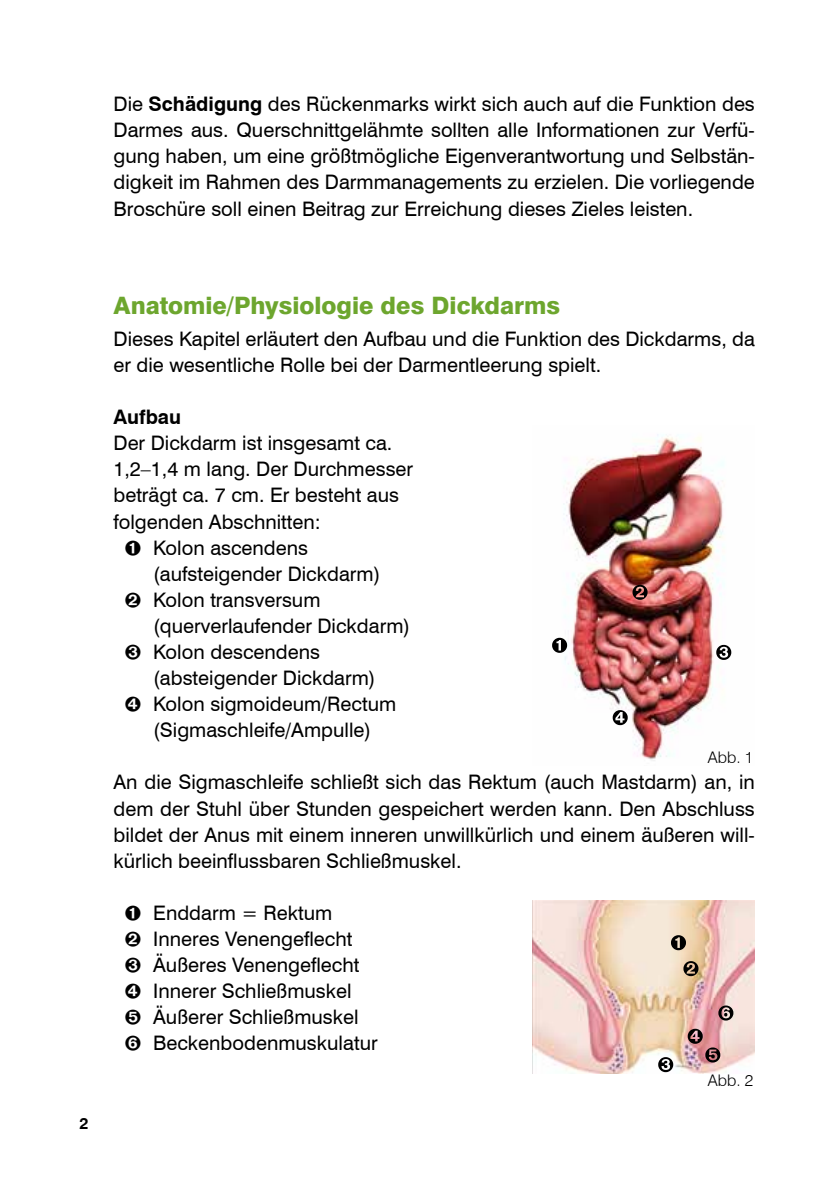
<style>
.page{position:relative;width:840px;height:1191px;background:#fff}
.page>*{position:absolute;margin:0;border:0;box-sizing:border-box;transform-origin:0 0}
.t1{font:800 24px "Swiss 721 BT";color:#6da62e}
.t2{font:20px/26px "Swiss 721 BT";color:#000;text-align:justify}
.t3{font:700 20px "Swiss 721 BT";color:#000}
.t4{font:300 16px "Swiss 721 BT";color:#000}
.t5{font:700 16px "Swiss 721 BT";color:#000}
.s1{font-weight:700}
</style>
<div class="page">
<img style="left:558px;top:434px;width:174px;height:327px">
<svg style="left:612px;top:710px;width:15px;height:15px"></svg>
<svg style="left:715px;top:645px;width:16px;height:15px"></svg>
<svg style="left:632px;top:585px;width:15px;height:15px"></svg>
<svg style="left:552px;top:638px;width:15px;height:15px"></svg>
<img style="left:532px;top:900px;width:222px;height:173px">
<svg style="left:683px;top:961px;width:15px;height:15px"></svg>
<svg style="left:670px;top:935px;width:15px;height:15px"></svg>
<svg style="left:657px;top:1057px;width:16px;height:15px"></svg>
<svg style="left:687px;top:1028px;width:33px;height:34px"></svg>
<svg style="left:718px;top:1005px;width:15px;height:15px"></svg>
<p class="t2" style="left:113px;top:91px;width:642px">Die <span class="s1">Schädigung</span> des Rückenmarks wirkt sich auch auf die Funktion des Darmes aus. Querschnittgelähmte sollten alle Informationen zur Verfü&shy;gung haben, um eine größtmögliche Eigenverantwortung und Selbstän&shy;digkeit im Rahmen des Darmmanagements zu erzielen. Die vorliegende Broschüre soll einen Beitrag zur Erreichung dieses Zieles leisten.</p>
<p class="t5" style="left:79px;top:1113px;width:11px">2</p>
<p class="t1" style="left:113px;top:290px;width:448px">Anatomie/Physiologie des Dickdarms</p>
<p class="t2" style="left:113px;top:326px;width:642px">Dieses Kapitel erläutert den Aufbau und die Funktion des Dickdarms, da er die wesentliche Rolle bei der Darmentleerung spielt.</p>
<p class="t3" style="left:113px;top:405px;width:69px">Aufbau</p>
<p class="t2" style="left:113px;top:430px;width:280px">Der Dickdarm ist insgesamt ca.</p>
<p class="t2" style="left:113px;top:456px;width:301px">1,2–1,4 m lang. Der Durchmesser</p>
<p class="t2" style="left:113px;top:482px;width:287px">beträgt ca. 7 cm. Er besteht aus</p>
<p class="t2" style="left:113px;top:508px;width:209px">folgenden Abschnitten:</p>
<p class="t2" style="left:153px;top:534px;width:156px">Kolon ascendens</p>
<p class="t2" style="left:153px;top:560px;width:228px">(aufsteigender Dickdarm)</p>
<p class="t2" style="left:153px;top:586px;width:169px">Kolon transversum</p>
<p class="t2" style="left:153px;top:612px;width:258px">(querverlaufender Dickdarm)</p>
<p class="t2" style="left:153px;top:639px;width:168px">Kolon descendens</p>
<p class="t2" style="left:153px;top:665px;width:224px">(absteigender Dickdarm)</p>
<p class="t2" style="left:153px;top:691px;width:244px">Kolon sigmoideum/Rectum</p>
<p class="t2" style="left:153px;top:717px;width:219px">(Sigmaschleife/Ampulle)</p>
<p class="t2" style="left:113px;top:769px;width:642px">An die Sigmaschleife schließt sich das Rektum (auch Mastdarm) an, in dem der Stuhl über Stunden gespeichert werden kann. Den Abschluss bildet der Anus mit einem inneren unwillkürlich und einem äußeren will&shy;kürlich beeinflussbaren Schließmuskel.</p>
<p class="t2" style="left:153px;top:899px;width:226px;text-align:left">Enddarm = Rektum<br>Inneres Venengeflecht<br>Äußeres Venengeflecht<br>Innerer Schließmuskel<br>Äußerer Schließmuskel<br>Beckenbodenmuskulatur</p>
<p class="t4" style="left:707px;top:748px;width:47px">Abb. 1</p>
<p class="t4" style="left:707px;top:1070px;width:47px">Abb. 2</p>
</div>
